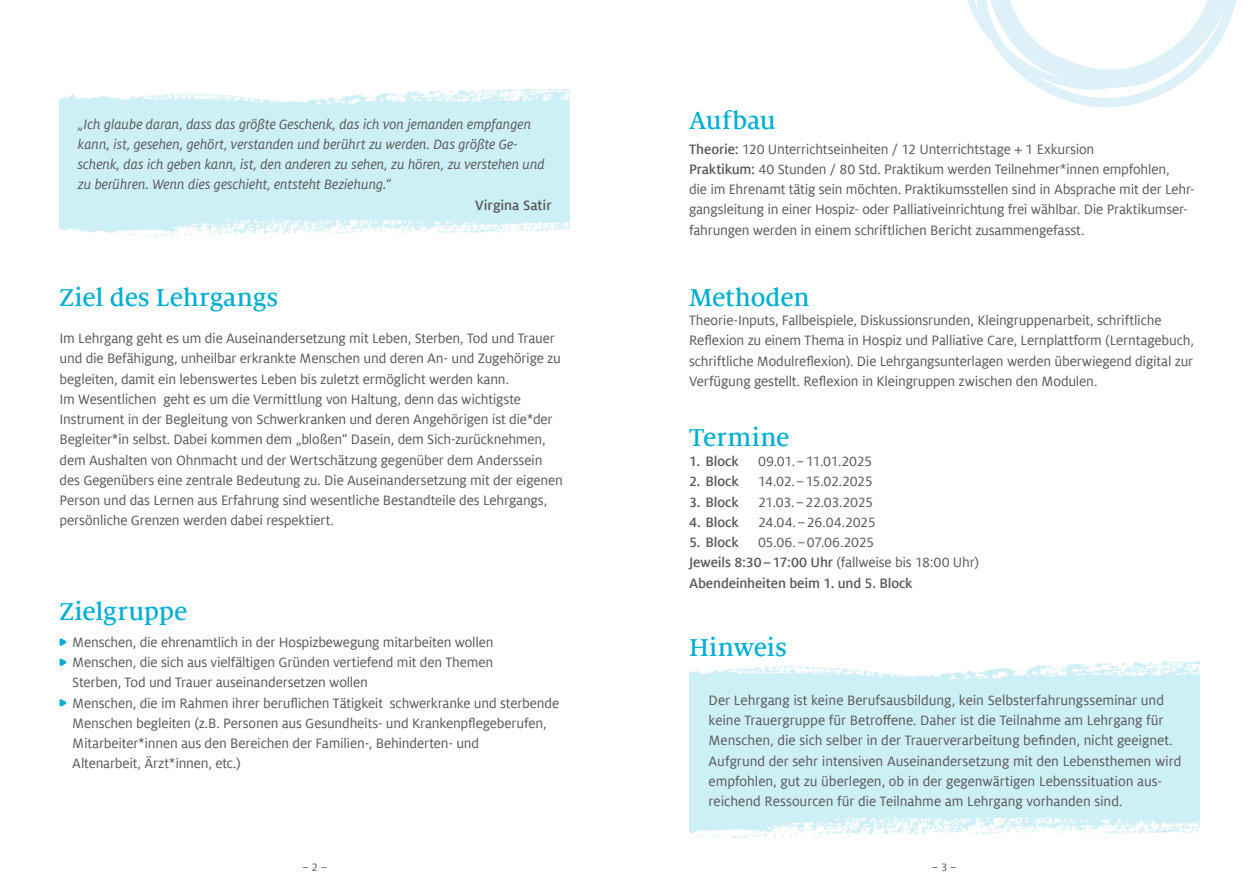
<style>
.page{position:relative;width:1259px;height:893px;background:#fff}
.page>*{position:absolute;margin:0;border:0;box-sizing:border-box;transform-origin:0 0}
.t1{font:500 27px "Milo Serif Offc Pro";letter-spacing:-.005em;color:#00afd3}
.t2{font:15px/20.2px "Milo Offc Pro";letter-spacing:-.01em;color:#575756}
.t3{font:italic 15px/20.2px "Milo Offc Pro";color:#575756}
.t4{font:500 15px/20.2px "Milo Offc Pro";letter-spacing:-.01em;color:#575756}
.t5{font:15px "Milo Offc Pro";letter-spacing:-.03em;color:#575756}
.t6{font:15px "Milo Offc Pro";letter-spacing:-.035em;color:#575756}
.t7{font:12px "Milo Offc Pro";color:#575756}
.s1{font-weight:500}
.s2{font-weight:400}
</style>
<div class="page">
<svg style="left:967px;top:0;width:270px;height:108px"></svg>
<svg style="left:60px;top:638px;width:7px;height:8px"></svg>
<svg style="left:60px;top:658px;width:7px;height:8px"></svg>
<svg style="left:60px;top:699px;width:7px;height:8px"></svg>
<img style="left:689px;top:661px;width:510px;height:178px">
<img style="left:60px;top:89px;width:510px;height:148px">
<p class="t3" style="left:78px;top:114px;width:468px">„Ich glaube daran, dass das größte Geschenk, das ich von jemanden empfangen kann, ist, gesehen, gehört, verstanden und berührt zu werden. Das größte Ge&shy;schenk, das ich geben kann, ist, den anderen zu sehen, zu hören, zu verstehen und zu berühren. Wenn dies geschieht, entsteht Beziehung.“</p>
<p class="t4" style="left:475px;top:195px;width:78px">Virgina Satir</p>
<h1 class="t1" style="left:60px;top:282px;width:220px">Ziel des Lehrgangs</h1>
<p class="t2" style="left:60px;top:328px;width:505px">Im Lehrgang geht es um die Auseinandersetzung mit Leben, Sterben, Tod und Trauer und die Befähigung, unheilbar erkrankte Menschen und deren An- und Zugehörige zu begleiten, damit ein lebenswertes Leben bis zuletzt ermöglicht werden kann.<br>Im Wesentlichen geht es um die Vermittlung von Haltung, denn das wichtigste Instrument in der Begleitung von Schwerkranken und deren Angehörigen ist die*der Begleiter*in selbst. Dabei kommen dem „bloßen“ Dasein, dem Sich-zurücknehmen, dem Aushalten von Ohnmacht und der Wertschätzung gegenüber dem Anderssein des Gegenübers eine zentrale Bedeutung zu. Die Auseinandersetzung mit der eigenen Person und das Lernen aus Erfahrung sind wesentliche Bestandteile des Lehrgangs, persönliche Grenzen werden dabei respektiert.</p>
<h1 class="t1" style="left:60px;top:596px;width:129px">Zielgruppe</h1>
<p class="t2" style="left:72px;top:632px;width:488px">Menschen, die ehrenamtlich in der Hospizbewegung mitarbeiten wollen Menschen, die sich aus vielfältigen Gründen vertiefend mit den Themen<br>Sterben, Tod und Trauer auseinandersetzen wollen<br>Menschen, die im Rahmen ihrer beruflichen Tätigkeit schwerkranke und sterbende Menschen begleiten (z.B. Personen aus Gesundheits- und Krankenpflegeberufen, Mitarbeiter*innen aus den Bereichen der Familien-, Behinderten- und<br>Altenarbeit, Ärzt*innen, etc.)</p>
<h1 class="t1" style="left:689px;top:105px;width:88px">Aufbau</h1>
<p class="t2" style="left:689px;top:139px;width:507px"><span class="s1">Theorie:</span> 120 Unterrichtseinheiten / 12 Unterrichtstage + 1 Exkursion<br><span class="s1">Praktikum:</span> 40 Stunden / 80 Std. Praktikum werden Teilnehmer*innen empfohlen,<br>die im Ehrenamt tätig sein möchten. Praktikumsstellen sind in Absprache mit der Lehr&shy;gangsleitung in einer Hospiz- oder Palliativeinrichtung frei wählbar. Die Praktikumser&shy;fahrungen werden in einem schriftlichen Bericht zusammengefasst.</p>
<h1 class="t1" style="left:689px;top:282px;width:122px">Methoden</h1>
<p class="t2" style="left:689px;top:310px;width:506px">Theorie-Inputs, Fallbeispiele, Diskussionsrunden, Kleingruppenarbeit, schriftliche Reflexion zu einem Thema in Hospiz und Palliative Care, Lernplattform (Lerntagebuch, schriftliche Modulreflexion). Die Lehrgangsunterlagen werden überwiegend digital zur Verfügung gestellt. Reflexion in Kleingruppen zwischen den Modulen.</p>
<h1 class="t1" style="left:689px;top:422px;width:102px">Termine</h1>
<p class="t4" style="left:689px;top:451px;width:51px">1. Block</p>
<p class="t2" style="left:758px;top:451px;width:115px">09.01.–11.01.2025</p>
<p class="t4" style="left:689px;top:472px;width:51px">2. Block</p>
<p class="t5" style="left:758px;top:473px;width:116px">14.02.–15.02.2025</p>
<p class="t4" style="left:689px;top:492px;width:51px">3. Block</p>
<p class="t6" style="left:758px;top:494px;width:117px">21.03.–22.03.2025</p>
<p class="t4" style="left:689px;top:512px;width:51px">4. Block</p>
<p class="t2" style="left:758px;top:512px;width:119px">24.04.–26.04.2025</p>
<p class="t4" style="left:689px;top:532px;width:51px">5. Block</p>
<p class="t4" style="left:689px;top:532px;width:291px;text-indent:69px"><span class="s2">05.06.–07.06.2025<br></span>Jeweils 8:30–17:00 Uhr <span class="s2">(fallweise bis 18:00 Uhr)<br></span>Abendeinheiten beim 1. und 5. Block</p>
<h1 class="t1" style="left:689px;top:632px;width:100px">Hinweis</h1>
<p class="t2" style="left:708px;top:690px;width:474px">Der Lehrgang ist keine Berufsausbildung, kein Selbsterfahrungsseminar und keine Trauergruppe für Betroffene. Daher ist die Teilnahme am Lehrgang für Menschen, die sich selber in der Trauerverarbeitung befinden, nicht geeignet.<br>Aufgrund der sehr intensiven Auseinandersetzung mit den Lebensthemen wird empfohlen, gut zu überlegen, ob in der gegenwärtigen Lebenssituation aus&shy;reichend Ressourcen für die Teilnahme am Lehrgang vorhanden sind.</p>
<p class="t7" style="left:302px;top:860px;width:26px">– 2 –</p>
<p class="t7" style="left:932px;top:860px;width:26px">– 3 –</p>
</div>
